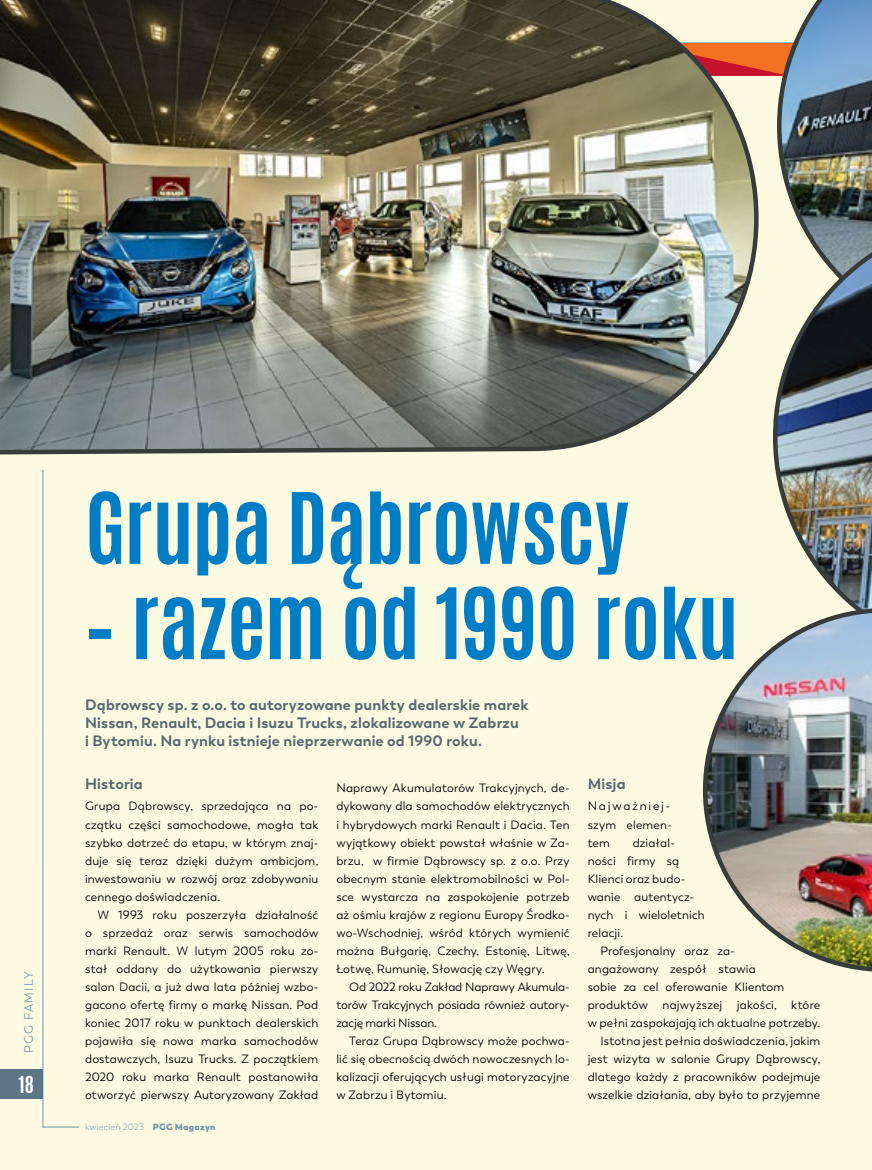
<style>
.page{position:relative;width:872px;height:1170px;background:#fff}
.page>*{position:absolute;margin:0;border:0;box-sizing:border-box;transform-origin:0 0}
.t1{font:700 83.55px "Antonio";letter-spacing:-.01em;color:#007dc5}
.t2{font:700 19.5px "Antonio";color:#fff}
.t3{font:700 15px/18px "Trenda";letter-spacing:.01em;color:#596870}
.t4{font:12px/18px "Trenda";letter-spacing:.015em;color:#000;text-align:justify}
.t5{font:12px "Trenda";letter-spacing:.1em;color:#7297a9}
.t6{font:300 9px "Trenda";letter-spacing:.02em;color:#7297a9}
.s1{font-weight:800}
</style>
<div class="page">
<div style="left:0;top:0;width:872px;height:1169px;background:#fcfbe2"></div>
<svg style="left:42px;top:470px;width:37px;height:657px"></svg>
<div style="left:0;top:1069px;width:43px;height:29px;background:#5c7685"></div>
<img style="left:0;top:0;width:723px;height:455px">
<img style="left:245px;top:0;width:627px;height:344px">
<img style="left:773px;top:215px;width:99px;height:393px">
<img style="left:703px;top:608px;width:169px;height:363px">
<p class="t5" style="left:22px;top:1052px;width:83px;rotate:-90deg">PGG FAMILY</p>
<h2 class="t2" style="left:19px;top:1069px;width:17px">18</h2>
<h1 class="t1" style="left:85px;top:465px;width:545px">Grupa Dąbrowscy</h1>
<h1 class="t1" style="left:85px;top:560px;width:655px">– razem od 1990 roku</h1>
<p class="t3" style="left:85px;top:695px;width:445px">Dąbrowscy sp. z o.o. to autoryzowane punkty dealerskie marek<br>Nissan, Renault, Dacia i Isuzu Trucks, zlokalizowane w Zabrzu<br>i Bytomiu. Na rynku istnieje nieprzerwanie od 1990 roku.</p>
<p class="t3" style="left:85px;top:774px;width:59px">Historia</p>
<p class="t4" style="left:85px;top:797px;width:235px">Grupa Dąbrowscy, sprzedająca na po&shy;czątku części samochodowe, mogła tak szybko dotrzeć do etapu, w którym znaj&shy;duje się teraz dzięki dużym ambicjom, inwestowaniu w rozwój oraz zdobywaniu cennego doświadczenia.</p>
<p class="t4" style="left:85px;top:905px;width:235px;text-indent:13px">W 1993 roku poszerzyła działalność o sprzedaż oraz serwis samochodów marki Renault. W lutym 2005 roku zo&shy;stał oddany do użytkowania pierwszy salon Dacii, a już dwa lata później wzbo&shy;gacono ofertę firmy o markę Nissan. Pod koniec 2017 roku w punktach dealerskich pojawiła się nowa marka samochodów dostawczych, Isuzu Trucks. Z początkiem 2020 roku marka Renault postanowiła otworzyć pierwszy Autoryzowany Zakład</p>
<p class="t3" style="left:587px;top:774px;width:39px">Misja</p>
<p class="t4" style="left:587px;top:797px;width:86px;text-align:left">Najważniej&shy;szym elemen&shy;tem</p>
<p class="t4" style="left:336px;top:779px;width:235px">Naprawy Akumulatorów Trakcyjnych, de&shy;dykowany dla samochodów elektrycznych i hybrydowych marki Renault i Dacia. Ten wyjątkowy obiekt powstał właśnie w Za&shy;brzu, w firmie Dąbrowscy sp. z o.o. Przy obecnym stanie elektromobilności w Pol&shy;sce wystarcza na zaspokojenie potrzeb aż ośmiu krajów z regionu Europy Środko&shy;wo-Wschodniej, wśród których wymienić można Bułgarię, Czechy, Estonię, Litwę, Łotwę, Rumunię, Słowację czy Węgry.</p>
<p class="t4" style="left:336px;top:977px;width:235px;text-indent:13px">Od 2022 roku Zakład Naprawy Akumula&shy;torów Trakcyjnych posiada również autory&shy;zację marki Nissan.</p>
<p class="t4" style="left:336px;top:1031px;width:235px;text-indent:13px">Teraz Grupa Dąbrowscy może pochwa&shy;lić się obecnością dwóch nowoczesnych lo&shy;kalizacji oferujących usługi motoryzacyjne w Zabrzu i Bytomiu.</p>
<p class="t4" style="left:587px;top:833px;width:119px;text-align:left;text-indent:45px">działal&shy;ności firmy są<br>Klienci oraz budo&shy;wanie autentycz&shy;nych i wieloletnich relacji.</p>
<p class="t4" style="left:600px;top:941px;width:136px">Profesjonalny oraz za-</p>
<p class="t4" style="left:587px;top:959px;width:170px">angażowany zespół stawia</p>
<p class="t4" style="left:587px;top:977px;width:198px">sobie za cel oferowanie Klientom</p>
<p class="t4" style="left:587px;top:995px;width:234px">produktów najwyższej jakości, które</p>
<p class="t4" style="left:587px;top:1013px;width:234px">w pełni zaspokajają ich aktualne potrzeby.</p>
<p class="t4" style="left:600px;top:1031px;width:221px">Istotna jest pełnia doświadczenia, jakim</p>
<p class="t4" style="left:587px;top:1049px;width:234px">jest wizyta w salonie Grupy Dąbrowscy,</p>
<p class="t4" style="left:587px;top:1067px;width:234px">dlatego każdy z pracowników podejmuje</p>
<p class="t4" style="left:587px;top:1085px;width:234px">wszelkie działania, aby było to przyjemne</p>
<p class="t6" style="left:85px;top:1121px;width:132px">kwiecień 2023 <span class="s1">PGG Magazyn</span></p>
</div>
